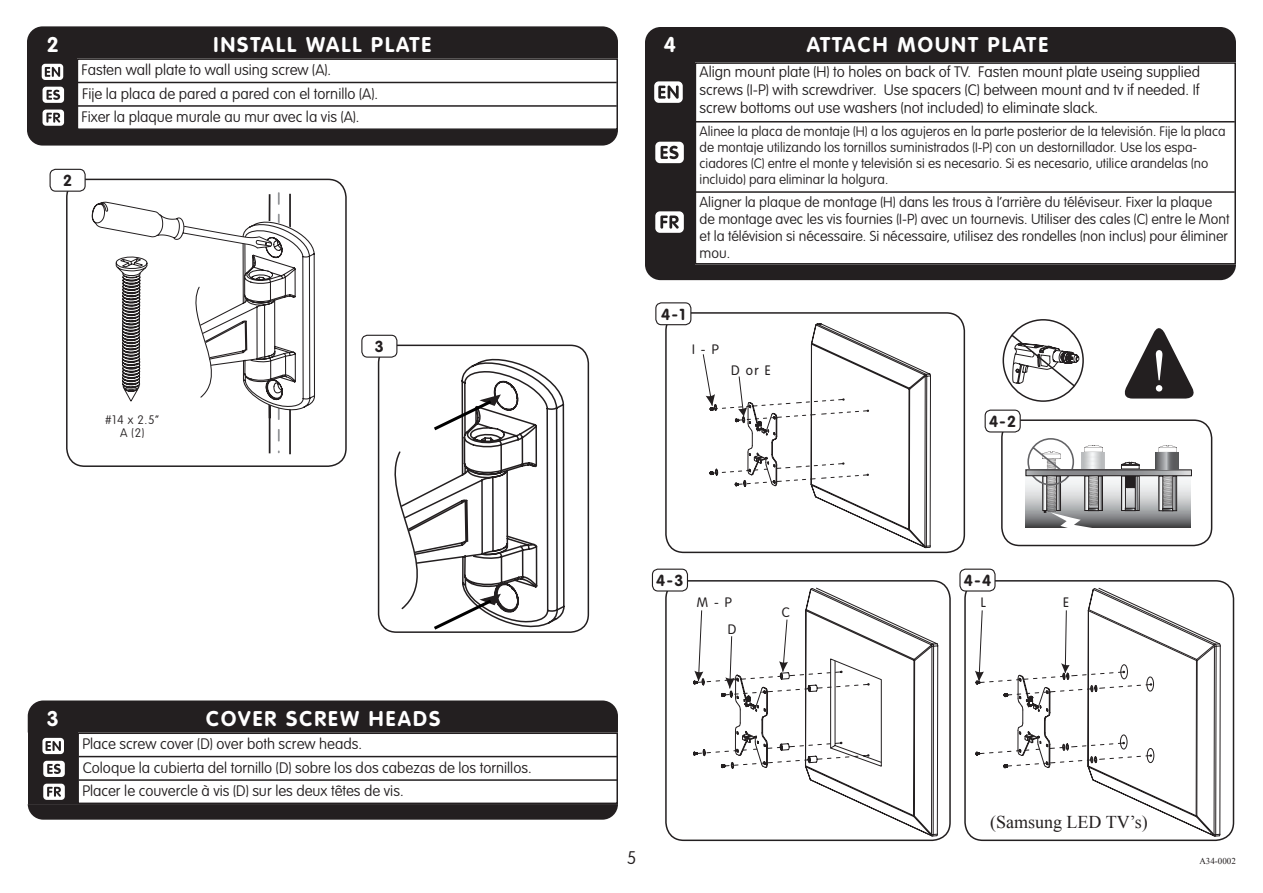
<style>
.page{position:relative;width:1263px;height:893px;background:#fff}
.page>*{position:absolute;margin:0;border:0;box-sizing:border-box;transform-origin:0 0}
.t1{font:60px "Times New Roman";color:#fff}
.t2{font:700 21px "VAG Rounded Std";letter-spacing:.1em;color:#fff}
.t3{font:18px "Times New Roman";color:#231f20}
.t4{font:100 18px "VAG Rounded Std";color:#231f20}
.t5{font:700 15.75px "VAG Rounded Std";color:#231f20}
.t6{font:100 15px/18px "VAG Rounded Std";color:#231f20;text-align:justify}
.t7{font:100 14.25px/17.1px "VAG Rounded Std";color:#231f20}
.t8{font:100 13.5px/16.2px "VAG Rounded Std";color:#231f20}
.t9{font:300 13.5px "VAG Rounded Std";color:#231f20}
.t10{font:100 12.15px "VAG Rounded Std";color:#231f20}
.t11{font:9px "Times New Roman";color:#231f20}
</style>
<div class="page">
<svg style="left:428px;top:362px;width:162px;height:396px"></svg>
<div style="left:27px;top:26px;width:591px;height:32px;background:#231f20"></div>
<div style="left:27px;top:58px;width:50px;height:72px;background:#231f20"></div>
<div style="left:77px;top:58px;width:541px;height:72px;border:2px solid #231f20"></div>
<hr style="left:78px;top:82px;width:539px;height:1px;background:#231f20">
<hr style="left:78px;top:105px;width:539px;height:2px;background:#231f20">
<div style="left:43px;top:87px;width:21px;height:16px;background:#fff;border-radius:3px"></div>
<svg style="left:47px;top:90px;width:13px;height:10px"></svg>
<div style="left:43px;top:110px;width:21px;height:16px;background:#fff;border-radius:3px"></div>
<svg style="left:46px;top:113px;width:14px;height:10px"></svg>
<svg style="left:42px;top:64px;width:21px;height:16px"></svg>
<svg style="left:45px;top:67px;width:15px;height:10px"></svg>
<svg style="left:27px;top:130px;width:591px;height:16px"></svg>
<div style="left:28px;top:700px;width:590px;height:32px;background:#231f20"></div>
<div style="left:28px;top:732px;width:49px;height:72px;background:#231f20"></div>
<div style="left:77px;top:732px;width:541px;height:72px;border:2px solid #231f20"></div>
<hr style="left:79px;top:756px;width:538px;height:1px;background:#231f20">
<hr style="left:79px;top:779px;width:538px;height:2px;background:#231f20">
<div style="left:43px;top:761px;width:22px;height:16px;background:#fff;border-radius:3px"></div>
<svg style="left:47px;top:764px;width:14px;height:10px"></svg>
<div style="left:43px;top:784px;width:22px;height:16px;background:#fff;border-radius:3px"></div>
<svg style="left:47px;top:787px;width:14px;height:10px"></svg>
<div style="left:42px;top:738px;width:22px;height:16px;background:#fff;border-radius:3px"></div>
<svg style="left:46px;top:741px;width:15px;height:10px"></svg>
<svg style="left:28px;top:804px;width:590px;height:16px"></svg>
<div style="left:66px;top:179px;width:281px;height:288px;border:2px solid #231f20;border-radius:18px"></div>
<div style="left:50px;top:169px;width:35px;height:22px;background:#fff;border-radius:6px"></div>
<div style="left:50px;top:169px;width:36px;height:23px;border:1px solid #231f20;border-radius:6px"></div>
<div style="left:361px;top:335px;width:36px;height:23px;border:1px solid #231f20;border-radius:6px"></div>
<svg style="left:378px;top:346px;width:211px;height:286px"></svg>
<div style="left:665px;top:312px;width:300px;height:241px;border:2px solid #231f20;border-radius:18px"></div>
<div style="left:665px;top:580px;width:286px;height:261px;border:2px solid #231f20;border-radius:18px"></div>
<div style="left:656px;top:303px;width:35px;height:22px;background:#fff;border-radius:6px"></div>
<div style="left:655px;top:302px;width:36px;height:23px;border:1px solid #231f20;border-radius:6px"></div>
<div style="left:652px;top:569px;width:35px;height:22px;background:#fff;border-radius:6px"></div>
<div style="left:652px;top:569px;width:36px;height:23px;border:1px solid #231f20;border-radius:6px"></div>
<div style="left:1001px;top:419px;width:211px;height:127px;border:2px solid #231f20;border-radius:18px"></div>
<div style="left:985px;top:410px;width:35px;height:22px;background:#fff;border-radius:6px"></div>
<div style="left:984px;top:410px;width:37px;height:23px;border:1px solid #231f20;border-radius:6px"></div>
<div style="left:645px;top:27px;width:591px;height:35px;background:#231f20"></div>
<div style="left:645px;top:61px;width:50px;height:204px;background:#231f20"></div>
<div style="left:695px;top:62px;width:541px;height:203px;border:2px solid #231f20"></div>
<hr style="left:696px;top:121px;width:539px;height:2px;background:#231f20">
<hr style="left:696px;top:191px;width:539px;height:2px;background:#231f20">
<div style="left:655px;top:142px;width:29px;height:21px;background:#fff;border-radius:5px"></div>
<svg style="left:660px;top:146px;width:18px;height:13px"></svg>
<div style="left:655px;top:211px;width:29px;height:22px;background:#fff;border-radius:5px"></div>
<svg style="left:660px;top:216px;width:19px;height:13px"></svg>
<div style="left:654px;top:81px;width:29px;height:22px;background:#fff;border-radius:5px"></div>
<svg style="left:658px;top:86px;width:21px;height:13px"></svg>
<div style="left:645px;top:265px;width:591px;height:15px;background:#231f20"></div>
<svg style="left:1002px;top:319px;width:82px;height:83px"></svg>
<svg style="left:1124px;top:328px;width:70px;height:71px"></svg>
<svg style="left:805px;top:588px;width:60px;height:22px"></svg>
<svg style="left:811px;top:323px;width:53px;height:20px"></svg>
<div style="left:964px;top:580px;width:270px;height:261px;border:2px solid #231f20;border-radius:18px"></div>
<svg style="left:975px;top:587px;width:246px;height:250px"></svg>
<div style="left:960px;top:569px;width:35px;height:22px;background:#fff;border-radius:6px"></div>
<div style="left:959px;top:569px;width:36px;height:23px;border:1px solid #231f20;border-radius:6px"></div>
<svg style="left:703px;top:343px;width:228px;height:205px"></svg>
<svg style="left:693px;top:610px;width:245px;height:227px"></svg>
<img style="left:1026px;top:476px;width:164px;height:51px">
<svg style="left:1121px;top:462px;width:18px;height:26px"></svg>
<div style="left:1098px;top:476px;width:5px;height:35px;border:1px solid #231f20"></div>
<img style="left:1102px;top:453px;width:2px;height:17px">
<img style="left:1123px;top:478px;width:1px;height:31px">
<div style="left:1121px;top:476px;width:5px;height:35px;border:1px solid #231f20"></div>
<div style="left:1135px;top:476px;width:4px;height:35px;border:1px solid #231f20"></div>
<svg style="left:1125px;top:508px;width:10px;height:3px"></svg>
<svg style="left:1027px;top:438px;width:75px;height:90px"></svg>
<img style="left:1028px;top:472px;width:162px;height:2px">
<div style="left:1026px;top:470px;width:166px;height:6px;border:1px solid #231f20"></div>
<svg style="left:1159px;top:445px;width:18px;height:66px"></svg>
<img style="left:1156px;top:453px;width:22px;height:17px">
<svg style="left:201px;top:464px;width:114px;height:356px"></svg>
<svg style="left:91px;top:192px;width:224px;height:263px"></svg>
<p class="t2" style="left:47px;top:32px;width:14px">2</p>
<p class="t2" style="left:214px;top:32px;width:219px">INSTALL WALL PLATE</p>
<p class="t6" style="left:82px;top:61px;width:251px">Fasten wall plate to wall using screw (A).</p>
<p class="t6" style="left:82px;top:85px;width:297px">Fije la placa de pared a pared con el tornillo (A).</p>
<p class="t6" style="left:82px;top:108px;width:279px">Fixer la plaque murale au mur avec la vis (A).</p>
<p class="t5" style="left:63px;top:171px;width:11px">2</p>
<p class="t10" style="left:105px;top:412px;width:55px">#14 x 2.5”</p>
<p class="t10" style="left:120px;top:426px;width:26px">A (2)</p>
<p class="t5" style="left:375px;top:337px;width:11px">3</p>
<p class="t2" style="left:47px;top:706px;width:14px">3</p>
<p class="t2" style="left:206px;top:706px;width:236px">COVER SCREW HEADS</p>
<p class="t6" style="left:82px;top:735px;width:281px">Place screw cover (D) over both screw heads.</p>
<p class="t6" style="left:83px;top:759px;width:450px">Coloque la cubierta del tornillo (D) sobre los dos cabezas de los tornillos.</p>
<p class="t6" style="left:82px;top:782px;width:323px">Placer le couvercle à vis (D) sur les deux têtes de vis.</p>
<p class="t2" style="left:664px;top:32px;width:14px">4</p>
<p class="t2" style="left:807px;top:33px;width:243px">ATTACH MOUNT PLATE</p>
<p class="t6" style="left:700px;top:64px;width:502px">Align mount plate (H) to holes on back of TV. Fasten mount plate useing supplied screws (I-P) with screwdriver. Use spacers (C) between mount and tv if needed. If screw bottoms out use washers (not included) to eliminate slack.</p>
<p class="t8" style="left:700px;top:123px;width:527px">Alinee la placa de montaje (H) a los agujeros en la parte posterior de la televisión. Fije la placa de montaje utilizando los tornillos suministrados (I-P) con un destornillador. Use los espa&shy;ciadores (C) entre el monte y televisión si es necesario. Si es necesario, utilice arandelas (no incluido) para eliminar la holgura.</p>
<p class="t7" style="left:700px;top:194px;width:531px">Aligner la plaque de montage (H) dans les trous à l’arrière du téléviseur. Fixer la plaque de montage avec les vis fournies (I-P) avec un tournevis. Utiliser des cales (C) entre le Mont et la télévision si nécessaire. Si nécessaire, utilisez des rondelles (non inclus) pour éliminer mou.</p>
<p class="t5" style="left:661px;top:305px;width:26px">4-1</p>
<p class="t9" style="left:692px;top:341px;width:28px">I - P</p>
<p class="t9" style="left:731px;top:362px;width:41px">D or E</p>
<p class="t5" style="left:989px;top:412px;width:29px">4-2</p>
<p class="t1" style="left:1149px;top:330px;width:21px">!</p>
<p class="t5" style="left:656px;top:571px;width:29px">4-3</p>
<p class="t9" style="left:697px;top:595px;width:37px">M - P</p>
<p class="t9" style="left:728px;top:622px;width:10px">D</p>
<p class="t9" style="left:782px;top:605px;width:10px">C</p>
<p class="t5" style="left:964px;top:571px;width:29px">4-4</p>
<p class="t9" style="left:981px;top:595px;width:7px">L</p>
<p class="t9" style="left:1063px;top:595px;width:7px">E</p>
<p class="t3" style="left:990px;top:810px;width:159px">(Samsung LED TV’s)</p>
<p class="t4" style="left:627px;top:847px;width:11px">5</p>
<p class="t11" style="left:1199px;top:855px;width:38px">A34-0002</p>
</div>
